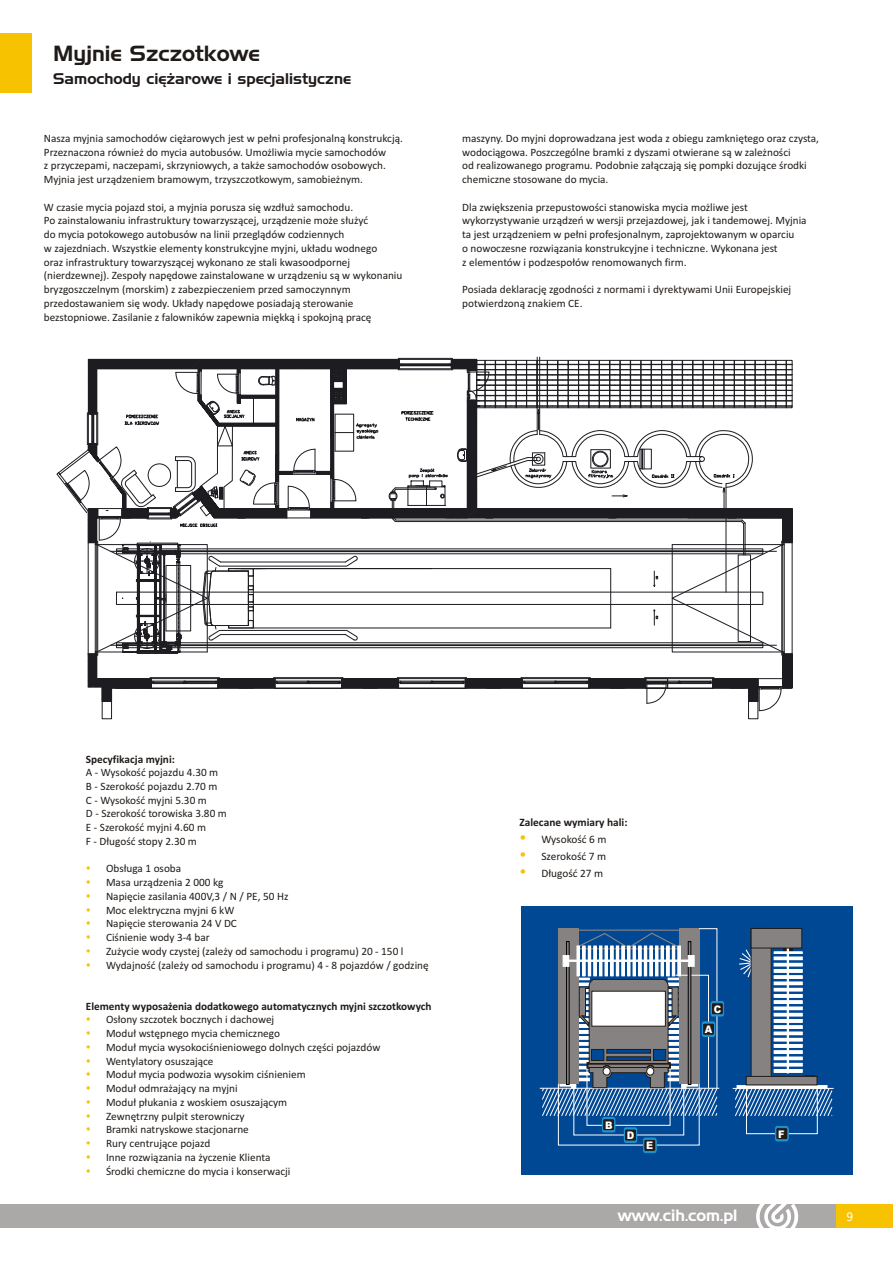
<style>
.page{position:relative;width:893px;height:1263px;background:#fff}
.page>*{position:absolute;margin:0;border:0;box-sizing:border-box;transform-origin:0 0}
.t1{font:21.3px "Handel PL";color:#1f1a17}
.t2{font:15.9px "Handel PL";color:#fff}
.t3{font:15.3px/17px "Wingdings";color:#f7c200;text-align:justify}
.t4{font:15px "Handel PL";color:#1f1a17}
.t5{font:13.5px "Calibri";color:#fff}
.t6{font:11.4px/17px "Calibri";color:#1f1a17;text-align:justify}
.t7{font:700 11.4px "Calibri";color:#1f1a17}
.t8{font:11.25px/13.8px "Calibri";color:#1f1a17}
.t9{font:700 11.25px "Calibri";color:#1f1a17}
.t10{font:11.25px/13.8px "Wingdings";color:#f7c200;text-align:justify}
.t11{font:900 10.5px "Arial";color:#fff;scale:.93 1}
</style>
<div class="page">
<div style="left:0;top:1204px;width:836px;height:24px;background:#aba8a8"></div>
<svg style="left:756px;top:1204px;width:43px;height:24px"></svg>
<div style="left:836px;top:1204px;width:57px;height:24px;background:#f7c200"></div>
<div style="left:0;top:33px;width:31px;height:60px;background:#f7c200"></div>
<div style="left:521px;top:906px;width:331px;height:268px;background:#004794"></div>
<hr style="left:540px;top:1088px;width:179px;height:1px;background:#fff">
<svg style="left:542px;top:928px;width:182px;height:225px"></svg>
<div style="left:603px;top:1119px;width:12px;height:12px;background:#211c17;border-radius:2px"></div>
<div style="left:602px;top:1118px;width:13px;height:13px;border:1px solid #2194d1;border-radius:2px"></div>
<hr style="left:733px;top:1088px;width:101px;height:1px;background:#fff">
<svg style="left:735px;top:928px;width:98px;height:188px"></svg>
<div style="left:746px;top:1087px;width:72px;height:47px;border:1px solid #fff"></div>
<div style="left:787px;top:949px;width:2px;height:124px;border:1px solid #fff"></div>
<svg style="left:775px;top:1126px;width:13px;height:15px"></svg>
<div style="left:776px;top:1127px;width:12px;height:13px;background:#211c17;border-radius:2px"></div>
<div style="left:776px;top:1127px;width:12px;height:13px;border:1px solid #2194d1;border-radius:2px"></div>
<hr style="left:537px;top:357px;width:1px;height:77px;background:#1c1c21">
<hr style="left:539px;top:357px;width:1px;height:77px;background:#1c1c21">
<svg style="left:56px;top:358px;width:737px;height:361px"></svg>
<h1 class="t1" style="left:53px;top:41px;width:208px">Myjnie Szczotkowe</h1>
<h3 class="t4" style="left:53px;top:70px;width:299px">Samochody ciê¿arowe i specjalistyczne</h3>
<p class="t8" style="left:44px;top:132px;width:361px">Nasza myjnia samochodów ciężarowych jest w pełni profesjonalną konstrukcją.</p>
<p class="t8" style="left:462px;top:132px;width:358px">maszyny. Do myjni doprowadzana jest woda z obiegu zamkniętego oraz czysta,</p>
<p class="t8" style="left:44px;top:146px;width:344px">Przeznaczona również do mycia autobusów. Umożliwia mycie samochodów</p>
<p class="t8" style="left:462px;top:146px;width:330px">wodociągowa. Poszczególne bramki z dyszami otwierane są w zależności</p>
<p class="t8" style="left:44px;top:160px;width:343px">z przyczepami, naczepami, skrzyniowych, a także samochodów osobowych.</p>
<p class="t8" style="left:462px;top:160px;width:346px">od realizowanego programu. Podobnie załączają się pompki dozujące środki</p>
<p class="t8" style="left:44px;top:173px;width:321px">Myjnia jest urządzeniem bramowym, trzyszczotkowym, samobieżnym.</p>
<p class="t8" style="left:462px;top:173px;width:148px">chemiczne stosowane do mycia.</p>
<p class="t8" style="left:44px;top:201px;width:311px">W czasie mycia pojazd stoi, a myjnia porusza się wzdłuż samochodu.</p>
<p class="t8" style="left:462px;top:201px;width:287px">Dla zwiększenia przepustowości stanowiska mycia możliwe jest</p>
<p class="t8" style="left:44px;top:215px;width:326px">Po zainstalowaniu infrastruktury towarzyszącej, urządzenie może służyć</p>
<p class="t8" style="left:462px;top:215px;width:346px">wykorzystywanie urządzeń w wersji przejazdowej, jak i tandemowej. Myjnia</p>
<p class="t8" style="left:44px;top:228px;width:302px">do mycia potokowego autobusów na linii przeglądów codziennych</p>
<p class="t8" style="left:462px;top:228px;width:334px">ta jest urządzeniem w pełni profesjonalnym, zaprojektowanym w oparciu</p>
<p class="t8" style="left:44px;top:242px;width:335px">w zajezdniach. Wszystkie elementy konstrukcyjne myjni, układu wodnego</p>
<p class="t8" style="left:462px;top:242px;width:317px">o nowoczesne rozwiązania konstrukcyjne i techniczne. Wykonana jest</p>
<p class="t8" style="left:44px;top:256px;width:308px">oraz infrastruktury towarzyszącej wykonano ze stali kwasoodpornej</p>
<p class="t8" style="left:462px;top:256px;width:226px">z elementów i podzespołów renomowanych firm.</p>
<p class="t8" style="left:44px;top:270px;width:360px">(nierdzewnej). Zespoły napędowe zainstalowane w urządzeniu są w wykonaniu bryzgoszczelnym (morskim) z zabezpieczeniem przed samoczynnym</p>
<p class="t8" style="left:462px;top:283px;width:331px">Posiada deklarację zgodności z normami i dyrektywami Unii Europejskiej</p>
<p class="t8" style="left:44px;top:297px;width:311px">przedostawaniem się wody. Układy napędowe posiadają sterowanie</p>
<p class="t8" style="left:462px;top:297px;width:122px">potwierdzoną znakiem CE.</p>
<p class="t8" style="left:44px;top:311px;width:329px">bezstopniowe. Zasilanie z falowników zapewnia miękką i spokojną pracę</p>
<p class="t9" style="left:86px;top:754px;width:90px">Specyfikacja myjni:</p>
<p class="t8" style="left:86px;top:766px;width:143px">A - Wysokość pojazdu 4.30 m<br>B - Szerokość pojazdu 2.70 m<br>C - Wysokość myjni 5.30 m<br>D - Szerokość torowiska 3.80 m<br>E - Szerokość myjni 4.60 m<br>F - Długość stopy 2.30 m</p>
<p class="t8" style="left:106px;top:863px;width:324px">Obsługa 1 osoba<br>Masa urządzenia 2 000 kg<br>Napięcie zasilania 400V,3 / N / PE, 50 Hz<br>Moc elektryczna myjni 6 kW<br>Napięcie sterowania 24 V DC<br>Ciśnienie wody 3-4 bar<br>Zużycie wody czystej (zależy od samochodu i programu) 20 - 150 l Wydajność (zależy od samochodu i programu) 4 - 8 pojazdów / godzinę</p>
<p class="t9" style="left:86px;top:1001px;width:347px">Elementy wyposażenia dodatkowego automatycznych myjni szczotkowych</p>
<p class="t8" style="left:106px;top:1014px;width:276px">Osłony szczotek bocznych i dachowej<br>Moduł wstępnego mycia chemicznego<br>Moduł mycia wysokociśnieniowego dolnych części pojazdów Wentylatory osuszające<br>Moduł mycia podwozia wysokim ciśnieniem<br>Moduł odmrażający na myjni<br>Moduł płukania z woskiem osuszającym<br>Zewnętrzny pulpit sterowniczy<br>Bramki natryskowe stacjonarne<br>Rury centrujące pojazd<br>Inne rozwiązania na życzenie Klienta<br>Środki chemiczne do mycia i konserwacji</p>
<p class="t10" style="left:86px;top:862px;width:35px">• • • • • • • •</p>
<p class="t10" style="left:86px;top:1013px;width:35px">• • • • • • • • • • • •</p>
<p class="t7" style="left:519px;top:818px;width:110px">Zalecane wymiary hali:</p>
<p class="t6" style="left:541px;top:832px;width:67px">Wysokość 6 m Szerokość 7 m Długość 27 m</p>
<h3 class="t3" style="left:519px;top:830px;width:47px">• • •</h3>
<p class="t11" style="left:605px;top:1121px;width:10px">B</p>
<p class="t11" style="left:627px;top:1132px;width:10px">D</p>
<p class="t11" style="left:646px;top:1142px;width:9px">E</p>
<p class="t11" style="left:714px;top:1005px;width:10px">C</p>
<p class="t11" style="left:705px;top:1026px;width:10px">A</p>
<p class="t11" style="left:778px;top:1130px;width:8px">F</p>
<h2 class="t2" style="left:618px;top:1206px;width:121px">www.cih.com.pl</h2>
<p class="t5" style="left:846px;top:1210px;width:8px">9</p>
</div>
